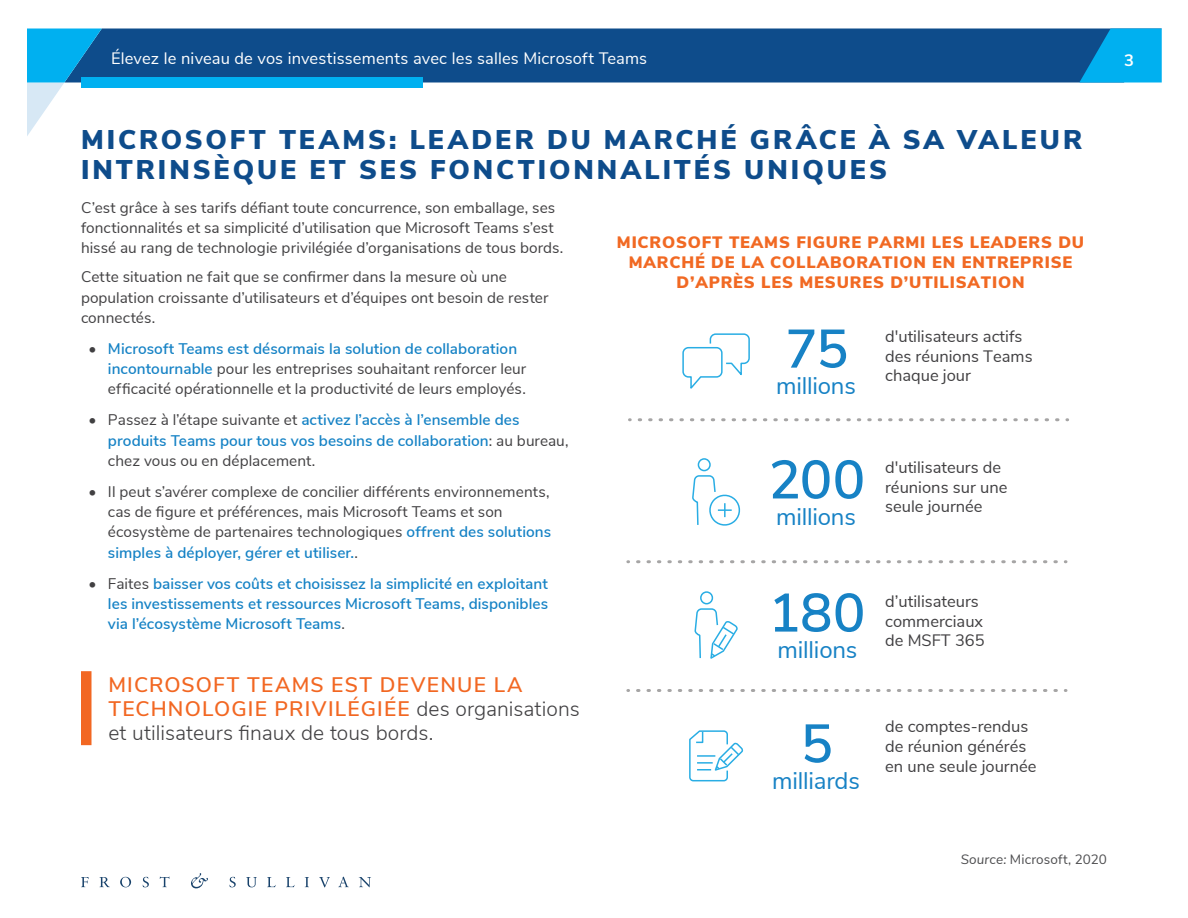
<style>
.page{position:relative;width:1188px;height:918px;background:#fff}
.page>*{position:absolute;margin:0;border:0;box-sizing:border-box;transform-origin:0 0}
.t1{font:600 54px "Nunito Sans";letter-spacing:-.015em;color:#1782c5}
.t2{font:900 27px/30px "Nunito Sans";letter-spacing:.11em;color:#0e4c8b}
.t3{font:24px "Nunito Sans";letter-spacing:-.01em;color:#1782c5}
.t4{font:600 21px/24px "Nunito Sans";letter-spacing:.06em;color:#f26722}
.t5{font:16.5px/19.8px "Nunito Sans";color:#414042}
.t6{font:900 16.5px/19.8px "Nunito Sans";letter-spacing:.05em;color:#f16923;text-align:center}
.t7{font:16.5px "Nunito Sans";letter-spacing:.01em;color:#fff}
.t8{font:700 16.5px "Nunito Sans";color:#fff}
.t9{font:15.3px/20.2px "Nunito Sans";letter-spacing:.005em;color:#414042}
.t10{font:600 15.3px/20.2px "Nunito Sans";letter-spacing:.005em;color:#1582c5}
.t11{font:13.5px "Nunito Sans";letter-spacing:.01em;color:#4d4d4f}
.s1{font-weight:600;color:#1582c5}
.s2{font-weight:400;color:#414042}
.s3{font-weight:300;color:#414042}
.s4{font-style:italic}
</style>
<div class="page">
<div style="left:102px;top:28px;width:1060px;height:54px;background:#0e4c8b"></div>
<div style="left:81px;top:77px;width:341px;height:11px;background:#00b0f0"></div>
<svg style="left:27px;top:28px;width:75px;height:108px"></svg>
<svg style="left:1079px;top:29px;width:83px;height:54px;background:#059ddc"></svg>
<svg style="left:81px;top:877px;width:8px;height:10px"></svg>
<svg style="left:100px;top:877px;width:10px;height:10px"></svg>
<svg style="left:120px;top:877px;width:11px;height:10px"></svg>
<svg style="left:143px;top:877px;width:6px;height:10px"></svg>
<svg style="left:160px;top:877px;width:9px;height:10px"></svg>
<svg style="left:229px;top:877px;width:7px;height:10px"></svg>
<svg style="left:246px;top:877px;width:11px;height:10px"></svg>
<svg style="left:267px;top:877px;width:9px;height:10px"></svg>
<svg style="left:286px;top:877px;width:9px;height:10px"></svg>
<svg style="left:305px;top:877px;width:4px;height:10px"></svg>
<svg style="left:319px;top:877px;width:11px;height:10px"></svg>
<svg style="left:338px;top:877px;width:11px;height:10px"></svg>
<svg style="left:359px;top:877px;width:12px;height:10px"></svg>
<svg style="left:191px;top:873px;width:17px;height:15px"></svg>
<div style="left:81px;top:671px;width:11px;height:74px;background:#f26722"></div>
<svg style="left:682px;top:333px;width:68px;height:56px"></svg>
<div style="left:700px;top:591px;width:13px;height:13px;border:2px solid #29ade4;border-radius:50%"></div>
<svg style="left:694px;top:608px;width:44px;height:51px"></svg>
<div style="left:698px;top:458px;width:13px;height:13px;border:2px solid #29ade4;border-radius:50%"></div>
<svg style="left:692px;top:475px;width:49px;height:51px"></svg>
<svg style="left:689px;top:730px;width:55px;height:52px"></svg>
<svg style="left:639px;top:418px;width:429px;height:3px"></svg>
<svg style="left:638px;top:560px;width:428px;height:3px"></svg>
<svg style="left:638px;top:689px;width:428px;height:3px"></svg>
<p class="t7" style="left:111px;top:47px;width:538px">Élevez le niveau de vos investissements avec les salles Microsoft Teams</p>
<p class="t8" style="left:1124px;top:48px;width:11px">3</p>
<h2 class="t2" style="left:81px;top:123px;width:1003px">MICROSOFT TEAMS: LEADER DU MARCHÉ GRÂCE À SA VALEUR<br>INTRINSÈQUE ET SES FONCTIONNALITÉS UNIQUES</h2>
<p class="t9" style="left:81px;top:196px;width:484px">C’est grâce à ses tarifs défiant toute concurrence, son emballage, ses fonctionnalités et sa simplicité d’utilisation que Microsoft Teams s’est hissé au rang de technologie privilégiée d’organisations de tous bords.</p>
<p class="t9" style="left:81px;top:266px;width:469px">Cette situation ne fait que se confirmer dans la mesure où une population croissante d’utilisateurs et d’équipes ont besoin de rester connectés.</p>
<p class="t9" style="left:108px;top:337px;width:420px;text-indent:-19px">• <span class="s1">Microsoft Teams est désormais la solution de collaboration incontournable</span> pour les entreprises souhaitant renforcer leur efficacité opérationnelle et la productivité de leurs employés.</p>
<p class="t10" style="left:108px;top:409px;width:462px;text-indent:-19px"><span class="s2">• Passez à l’étape suivante et</span> activez l’accès à l’ensemble des produits Teams pour tous vos besoins de collaboration<span class="s2">: au bureau, chez vous ou en déplacement.</span></p>
<p class="t9" style="left:108px;top:481px;width:445px;text-indent:-19px">• Il peut s’avérer complexe de concilier différents environnements, cas de figure et préférences, mais Microsoft Teams et son écosystème de partenaires technologiques <span class="s1">offrent des solutions simples à déployer, gérer et utiliser.</span>.</p>
<p class="t10" style="left:108px;top:572px;width:442px;text-align:justify;text-indent:-19px"><span class="s2">• Faites</span> baisser vos coûts et choisissez la simplicité en exploitant les investissements et ressources Microsoft Teams, disponibles via l’écosystème Microsoft Teams<span class="s2">.</span></p>
<h3 class="t4" style="left:108px;top:672px;width:473px">MICROSOFT TEAMS EST DEVENUE LA<br>TECHNOLOGIE PRIVILÉGIÉE <span class="s3">des organisations et utilisateurs finaux de tous bords.</span></h3>
<p class="t6" style="left:617px;top:232px;width:469px">MICROSOFT TEAMS FIGURE PARMI LES LEADERS DU<br>MARCHÉ DE LA COLLABORATION EN ENTREPRISE<br>D’APRÈS LES MESURES D’UTILISATION</p>
<h1 class="t1" style="left:785px;top:309px;width:65px">75</h1>
<h3 class="t3" style="left:776px;top:368px;width:81px">millions</h3>
<p class="t5" style="left:885px;top:325px;width:149px">d'utilisateurs actifs des réunions Teams chaque jour</p>
<h1 class="t1" style="left:769px;top:440px;width:98px">200</h1>
<h3 class="t3" style="left:776px;top:499px;width:81px">millions</h3>
<p class="t5" style="left:885px;top:456px;width:124px">d'utilisateurs de réunions sur une seule journée</p>
<h1 class="t1" style="left:768px;top:573px;width:98px">180</h1>
<h3 class="t3" style="left:778px;top:632px;width:81px">millions</h3>
<p class="t5" style="left:885px;top:590px;width:101px">d’utilisateurs commerciaux de MSFT 365</p>
<h1 class="t1" style="left:801px;top:704px;width:34px">5</h1>
<h3 class="t3" style="left:772px;top:763px;width:89px">milliards</h3>
<p class="t5" style="left:885px;top:716px;width:153px">de comptes-rendus de réunion générés en une seule journée</p>
<p class="t11" style="left:961px;top:849px;width:148px"><span class="s4">Source:</span> Microsoft, 2020</p>
</div>
